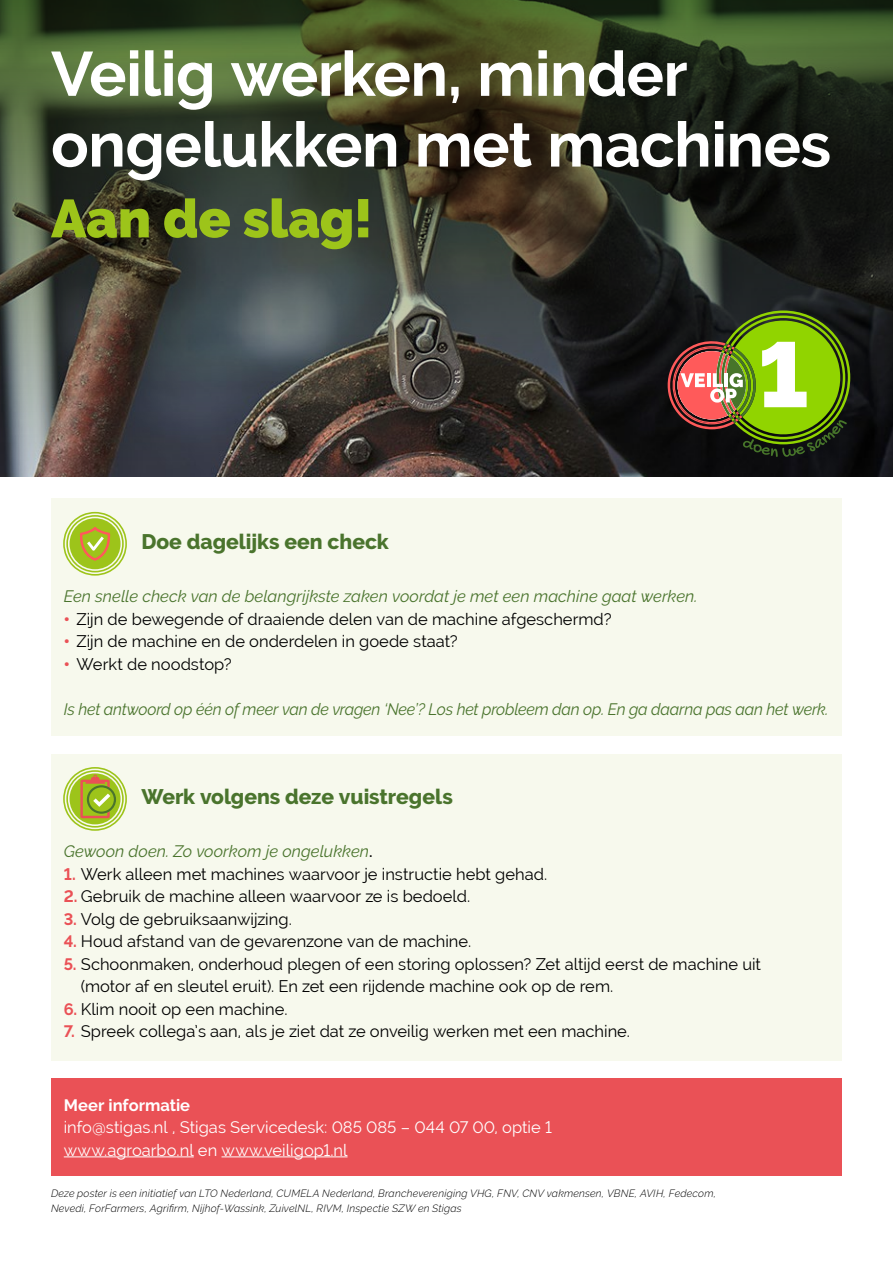
<style>
.page{position:relative;width:893px;height:1263px;background:#fff}
.page>*{position:absolute;margin:0;border:0;box-sizing:border-box;transform-origin:0 0}
.t1{font:700 62.4px/70.7px "Raleway";letter-spacing:-.01em;color:#fff}
.t2{font:900 53.4px "Raleway";letter-spacing:-.005em;color:#9dc41a}
.t3{font:800 21px "Raleway";color:#4a742d}
.t4{font:16.5px/22.5px "Raleway";color:#000}
.t5{font:italic 16.5px "Raleway";letter-spacing:-.01em;color:#4a742d}
.t6{font:16.5px/22.5px "Raleway";color:#fff}
.t7{font:italic 16.5px "Raleway";letter-spacing:-.01em;color:#4a742d;scale:.96 1}
.t8{font:700 16.5px "Raleway";color:#fff}
.t9{font:italic 300 10.5px/15px "Raleway";letter-spacing:.02em;color:#000}
.s1{font-weight:900;color:#ea5156}
.s2{font-family:"Calibri";font-style:normal;color:#000}
.s3{font-weight:700;color:#ea5156}
</style>
<div class="page">
<div style="left:51px;top:1078px;width:791px;height:98px;background:#ea5156"></div>
<hr style="left:64px;top:1156px;width:130px;height:1px;background:#fff">
<hr style="left:222px;top:1156px;width:126px;height:1px;background:#fff">
<img style="left:0;top:0;width:893px;height:476px">
<svg style="left:663px;top:310px;width:187px;height:147px"></svg>
<div style="left:51px;top:498px;width:791px;height:238px;background:#f7f9ed"></div>
<svg style="left:63px;top:512px;width:64px;height:64px"></svg>
<div style="left:51px;top:755px;width:791px;height:306px;background:#f7f9ed"></div>
<svg style="left:63px;top:767px;width:64px;height:64px"></svg>
<h1 class="t1" style="left:51px;top:39px;width:782px">Veilig werken, minder ongelukken met machines</h1>
<h2 class="t2" style="left:51px;top:188px;width:323px">Aan de slag!</h2>
<p class="t3" style="left:141px;top:530px;width:249px">Doe dagelijks een check</p>
<p class="t5" style="left:64px;top:587px;width:635px">Een snelle check van de belangrijkste zaken voordat je met een machine gaat werken.</p>
<p class="t4" style="left:64px;top:608px;width:549px"><span class="s1">•</span> Zijn de bewegende of draaiende delen van de machine afgeschermd?</p>
<p class="t4" style="left:64px;top:630px;width:396px"><span class="s1">•</span> Zijn de machine en de onderdelen in goede staat?</p>
<p class="t4" style="left:64px;top:653px;width:169px"><span class="s1">•</span> Werkt de noodstop?</p>
<p class="t7" style="left:64px;top:699px;width:798px">Is het antwoord op één of meer van de vragen ‘Nee’? Los het probleem dan op. En ga daarna pas aan het werk.</p>
<p class="t3" style="left:141px;top:785px;width:313px">Werk volgens deze vuistregels</p>
<p class="t5" style="left:64px;top:842px;width:311px">Gewoon doen. Zo voorkom je ongelukken<span class="s2">.</span></p>
<p class="t4" style="left:64px;top:863px;width:485px"><span class="s3">1.</span> Werk alleen met machines waarvoor je instructie hebt gehad.</p>
<p class="t4" style="left:64px;top:885px;width:408px"><span class="s3">2.</span> Gebruik de machine alleen waarvoor ze is bedoeld.</p>
<p class="t4" style="left:64px;top:908px;width:230px"><span class="s3">3.</span> Volg de gebruiksaanwijzing.</p>
<p class="t4" style="left:64px;top:930px;width:409px"><span class="s3">4.</span> Houd afstand van de gevarenzone van de machine.</p>
<p class="t4" style="left:81px;top:953px;width:682px;text-indent:-17px"><span class="s3">5.</span> Schoonmaken, onderhoud plegen of een storing oplossen? Zet altijd eerst de machine uit (motor af en sleutel eruit). En zet een rijdende machine ook op de rem.</p>
<p class="t4" style="left:64px;top:998px;width:225px"><span class="s3">6.</span> Klim nooit op een machine.</p>
<p class="t4" style="left:64px;top:1020px;width:568px"><span class="s3">7.</span> Spreek collega’s aan, als je ziet dat ze onveilig werken met een machine.</p>
<p class="t8" style="left:64px;top:1095px;width:128px">Meer informatie</p>
<p class="t6" style="left:64px;top:1116px;width:490px">info@stigas.nl , Stigas Servicedesk: 085 085 – 044 07 00, optie 1 www.agroarbo.nl en www.veiligop1.nl</p>
<p class="t9" style="left:51px;top:1186px;width:667px">Deze poster is een initiatief van LTO Nederland, CUMELA Nederland, Branchevereniging VHG, FNV, CNV vakmensen, VBNE, AVIH, Fedecom,<br>Nevedi, ForFarmers, Agrifirm, Nijhof-Wassink, ZuivelNL, RIVM, Inspectie SZW en Stigas</p>
</div>
